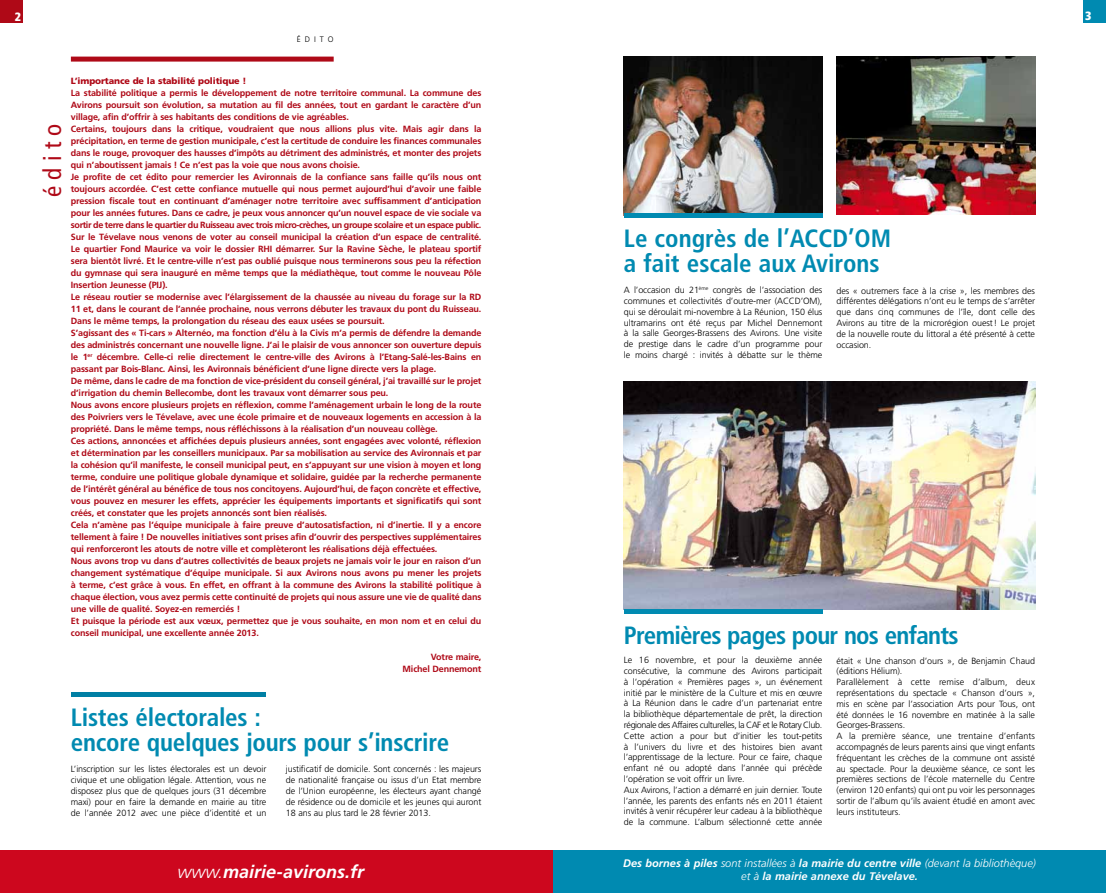
<style>
.page{position:relative;width:1106px;height:893px;background:#fff}
.page>*{position:absolute;margin:0;border:0;box-sizing:border-box;transform-origin:0 0}
.t1{font:700 condensed 25px/25px "Frutiger";letter-spacing:-.01em;color:#008ab1}
.t2{font:700 condensed 25px "Frutiger";letter-spacing:-.03em;color:#008ab1}
.t3{font:condensed 25px "Frutiger";letter-spacing:.25em;color:#af0917}
.t4{font:italic 700 18px "Frutiger";color:#fff}
.t5{font:900 condensed 12px "Frutiger";color:#fff}
.t6{font:italic 700 11px/13.2px "Frutiger";color:#fff;text-align:center}
.t7{font:700 9px/12px "Frutiger";letter-spacing:-.015em;color:#af0917}
.t8{font:300 9px/10.8px "Frutiger";letter-spacing:-.01em;color:#000;text-align:justify}
.t9{font:900 9px "Frutiger";letter-spacing:-.015em;color:#af0917}
.t10{font:300 8px "Frutiger";letter-spacing:.5em;color:#000}
.s1{font-weight:300}
</style>
<div class="page">
<img style="left:624px;top:57px;width:198px;height:156px">
<img style="left:836px;top:56px;width:199px;height:159px">
<img style="left:624px;top:381px;width:411px;height:228px">
<div style="left:71px;top:57px;width:263px;height:5px;background:#af0917"></div>
<div style="left:0;top:0;width:22px;height:23px;background:#af0917"></div>
<div style="left:1083px;top:0;width:23px;height:22px;background:#008ab1"></div>
<div style="left:624px;top:213px;width:198px;height:5px;background:#008ab1"></div>
<div style="left:624px;top:609px;width:198px;height:5px;background:#008ab1"></div>
<div style="left:0;top:850px;width:553px;height:43px;background:#cd071e"></div>
<div style="left:553px;top:850px;width:553px;height:43px;background:#008ab1"></div>
<div style="left:71px;top:692px;width:195px;height:5px;background:#007fa4"></div>
<h3 class="t5" style="left:15px;top:9px;width:8px">2</h3>
<p class="t10" style="left:297px;top:34px;width:38px">édito</p>
<h1 class="t3" style="left:38px;top:197px;width:75px;rotate:-90deg">édito</h1>
<p class="t9" style="left:71px;top:75px;width:177px">L’importance de la stabilité politique !</p>
<p class="t7" style="left:71px;top:87px;width:412px">La stabilité politique a permis le développement de notre territoire communal. La commune des Avirons poursuit son évolution, sa mutation au fil des années, tout en gardant le caractère d’un village, afin d’offrir à ses habitants des conditions de vie agréables.<br>Certains, toujours dans la critique, voudraient que nous allions plus vite. Mais agir dans la précipitation, en terme de gestion municipale, c’est la certitude de conduire les finances communales dans le rouge, provoquer des hausses d’impôts au détriment des administrés, et monter des projets qui n’aboutissent jamais ! Ce n’est pas la voie que nous avons choisie.<br>Je profite de cet édito pour remercier les Avironnais de la confiance sans faille qu’ils nous ont toujours accordée. C’est cette confiance mutuelle qui nous permet aujourd’hui d’avoir une faible pression fiscale tout en continuant d’aménager notre territoire avec suffisamment d’anticipation pour les années futures. Dans ce cadre, je peux vous annoncer qu’un nouvel espace de vie sociale va sortir de terre dans le quartier du Ruisseau avec trois micro-crèches, un groupe scolaire et un espace public.<br>Sur le Tévelave nous venons de voter au conseil municipal la création d’un espace de centralité.<br>Le quartier Fond Maurice va voir le dossier RHI démarrer. Sur la Ravine Sèche, le plateau sportif sera bientôt livré. Et le centre-ville n’est pas oublié puisque nous terminerons sous peu la réfection du gymnase qui sera inauguré en même temps que la médiathèque, tout comme le nouveau Pôle Insertion Jeunesse (PIJ).<br>Le réseau routier se modernise avec l’élargissement de la chaussée au niveau du forage sur la RD 11 et, dans le courant de l’année prochaine, nous verrons débuter les travaux du pont du Ruisseau.<br>Dans le même temps, la prolongation du réseau des eaux usées se poursuit.<br>S’agissant des « Ti-cars » Alternéo, ma fonction d’élu à la Civis m’a permis de défendre la demande des administrés concernant une nouvelle ligne. J’ai le plaisir de vous annoncer son ouverture depuis le 1<sup>er</sup> décembre. Celle-ci relie directement le centre-ville des Avirons à l’Etang-Salé-les-Bains en passant par Bois-Blanc. Ainsi, les Avironnais bénéficient d’une ligne directe vers la plage.<br>De même, dans le cadre de ma fonction de vice-président du conseil général, j’ai travaillé sur le projet d’irrigation du chemin Bellecombe, dont les travaux vont démarrer sous peu.<br>Nous avons encore plusieurs projets en réflexion, comme l’aménagement urbain le long de la route des Poivriers vers le Tévelave, avec une école primaire et de nouveaux logements en accession à la propriété. Dans le même temps, nous réfléchissons à la réalisation d’un nouveau collège.<br>Ces actions, annoncées et affichées depuis plusieurs années, sont engagées avec volonté, réflexion et détermination par les conseillers municipaux. Par sa mobilisation au service des Avironnais et par la cohésion qu’il manifeste, le conseil municipal peut, en s’appuyant sur une vision à moyen et long terme, conduire une politique globale dynamique et solidaire, guidée par la recherche permanente de l’intérêt général au bénéfice de tous nos concitoyens. Aujourd’hui, de façon concrète et effective, vous pouvez en mesurer les effets, apprécier les équipements importants et significatifs qui sont créés, et constater que les projets annoncés sont bien réalisés.<br>Cela n’amène pas l’équipe municipale à faire preuve d’autosatisfaction, ni d’inertie. Il y a encore tellement à faire ! De nouvelles initiatives sont prises afin d’ouvrir des perspectives supplémentaires qui renforceront les atouts de notre ville et complèteront les réalisations déjà effectuées.<br>Nous avons trop vu dans d’autres collectivités de beaux projets ne jamais voir le jour en raison d’un changement systématique d’équipe municipale. Si aux Avirons nous avons pu mener les projets à terme, c’est grâce à vous. En effet, en offrant à la commune des Avirons la stabilité politique à chaque élection, vous avez permis cette continuité de projets qui nous assure une vie de qualité dans une ville de qualité. Soyez-en remerciés !<br>Et puisque la période est aux vœux, permettez que je vous souhaite, en mon nom et en celui du conseil municipal, une excellente année 2013.</p>
<p class="t7" style="left:402px;top:651px;width:80px;text-align:right">Votre maire,<br>Michel Dennemont</p>
<h1 class="t1" style="left:71px;top:704px;width:380px">Listes électorales :<br>encore quelques jours pour s’inscrire</h1>
<p class="t8" style="left:71px;top:764px;width:197px">L’inscription sur les listes électorales est un devoir civique et une obligation légale. Attention, vous ne disposez plus que de quelques jours (31 décembre maxi) pour en faire la demande en mairie au titre de l’année 2012 avec une pièce d’identité et un</p>
<p class="t8" style="left:286px;top:764px;width:197px">justificatif de domicile. Sont concernés : les majeurs de nationalité française ou issus d’un Etat membre de l’Union européenne, les électeurs ayant changé de résidence ou de domicile et les jeunes qui auront 18 ans au plus tard le 28 février 2013.</p>
<h1 class="t1" style="left:624px;top:226px;width:257px;text-indent:224px">’OM a fait escale aux Avirons</h1>
<h1 class="t1" style="left:624px;top:226px;width:182px">Le congrès de l’ACCD</h1>
<p class="t8" style="left:624px;top:285px;width:200px">A l’occasion du 21<sup>ème</sup> congrès de l’association des communes et collectivités d’outre-mer (ACCD’OM), qui se déroulait mi-novembre à La Réunion, 150 élus ultramarins ont été reçus par Michel Dennemont à la salle Georges-Brassens des Avirons. Une visite de prestige dans le cadre d’un programme pour le moins chargé : invités à débatte sur le thème</p>
<p class="t8" style="left:836px;top:285px;width:200px">des « outremers face à la crise », les membres des différentes délégations n’ont eu le temps de s’arrêter que dans cinq communes de l’île, dont celle des Avirons au titre de la microrégion ouest! Le projet de la nouvelle route du littoral a été présenté à cette occasion.</p>
<h1 class="t2" style="left:624px;top:620px;width:336px">Premières pages pour nos enfants</h1>
<p class="t8" style="left:624px;top:655px;width:200px;text-align:left">Le 16 novembre, et pour la deuxième année consécutive, la commune des Avirons participait à l’opération « Premières pages », un événement initié par le ministère de la Culture et mis en œuvre à La Réunion dans le cadre d’un partenariat entre la bibliothèque départementale de prêt, la direction régionale des Affaires culturelles, la CAF et le Rotary Club.<br>Cette action a pour but d’initier les tout-petits à l’univers du livre et des histoires bien avant l’apprentissage de la lecture. Pour ce faire, chaque enfant né ou adopté dans l’année qui précède l’opération se voit offrir un livre.<br>Aux Avirons, l’action a démarré en juin dernier. Toute l’année, les parents des enfants nés en 2011 étaient invités à venir récupérer leur cadeau à la bibliothèque de la commune. L’album sélectionné cette année</p>
<p class="t8" style="left:836px;top:655px;width:200px;text-align:left">était « Une chanson d’ours », de Benjamin Chaud (éditions Hélium).<br>Parallèlement à cette remise d’album, deux représentations du spectacle « Chanson d’ours », mis en scène par l’association Arts pour Tous, ont été données le 16 novembre en matinée à la salle Georges-Brassens.<br>A la première séance, une trentaine d’enfants accompagnés de leurs parents ainsi que vingt enfants fréquentant les crèches de la commune ont assisté au spectacle. Pour la deuxième séance, ce sont les premières sections de l’école maternelle du Centre (environ 120 enfants) qui ont pu voir les personnages sortir de l’album qu’ils avaient étudié en amont avec leurs instituteurs.</p>
<h2 class="t4" style="left:177px;top:861px;width:188px"><span class="s1">www.</span>mairie-avirons.fr</h2>
<p class="t6" style="left:623px;top:856px;width:414px">Des bornes à piles <span class="s1">sont installées à</span> la mairie du centre ville <span class="s1">(devant la bibliothèque) et à</span> la mairie annexe du Tévelave.</p>
<h3 class="t5" style="left:1085px;top:9px;width:8px">3</h3>
</div>
